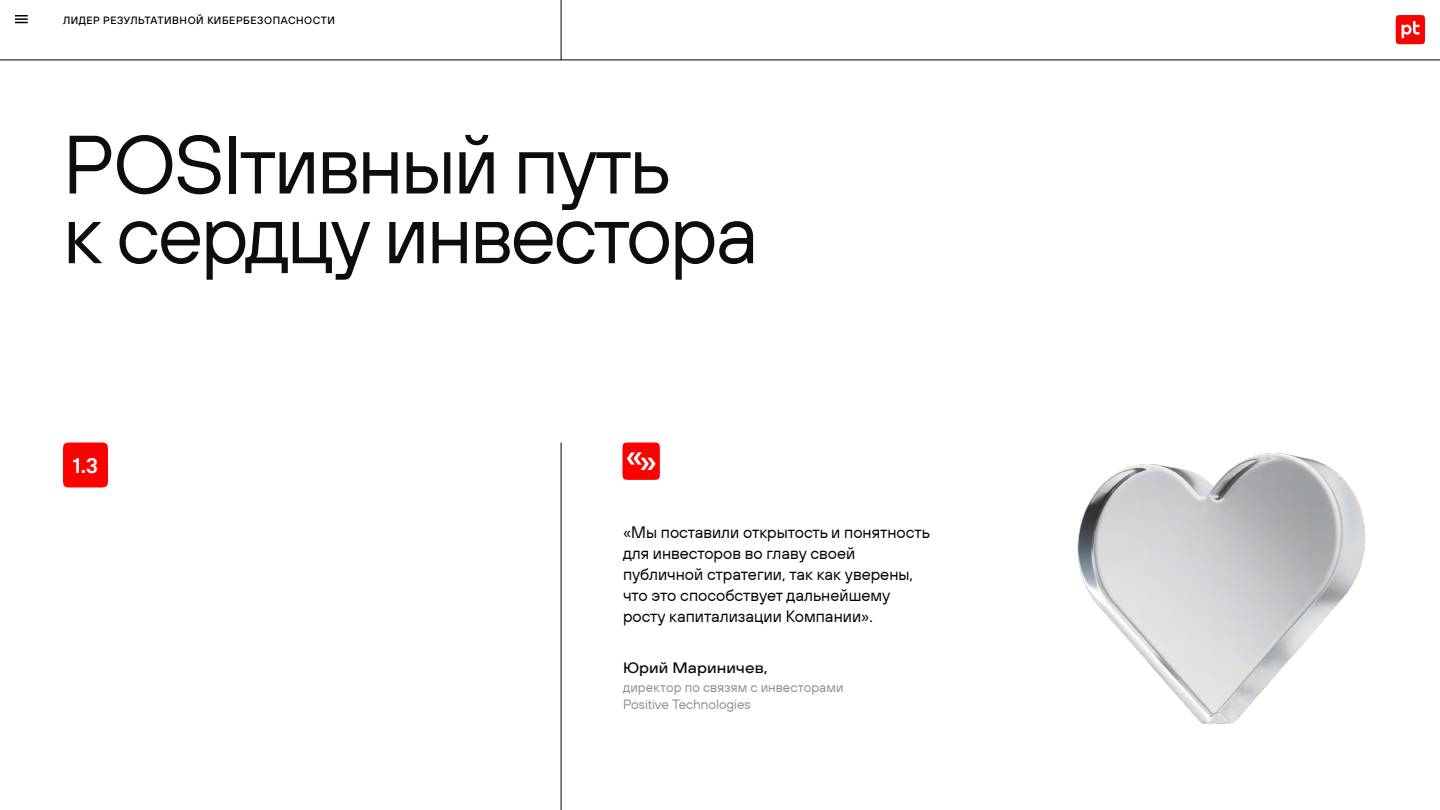
<style>
.page{position:relative;width:1440px;height:810px;background:#fff}
.page>*{position:absolute;margin:0;border:0;box-sizing:border-box;transform-origin:0 0}
.t1{font:82.5px/69.8px "TT Positive";letter-spacing:-.03em;color:#0d0d0d}
.t2{font:21px "TT Positive Dm Bd";color:#fff}
.t3{font:16.5px/21px "TT Positive";color:#000}
.t4{font:500 15px "TT Positive Ext";letter-spacing:.005em;color:#0d0d0d}
.t5{font:13.5px/17.2px "TT Positive";color:#8e8e8f}
.t6{font:500 10.5px "TT Positive";letter-spacing:.05em;color:#000}
</style>
<div class="page">
<hr style="left:561px;top:442px;width:1px;height:368px;background:#000">
<div style="left:63px;top:443px;width:45px;height:45px;background:#f00"></div>
<svg style="left:622px;top:442px;width:38px;height:38px"></svg>
<hr style="left:561px;top:0;width:1px;height:60px;background:#000">
<hr style="left:0;top:60px;width:1440px;height:1px;background:#000">
<img style="left:1077px;top:453px;width:289px;height:271px">
<svg style="left:1396px;top:15px;width:29px;height:29px"></svg>
<svg style="left:15px;top:15px;width:13px;height:8px"></svg>
<p class="t6" style="left:63px;top:13px;width:104px">Лидер результативно</p>
<p class="t6" style="left:196px;top:13px;width:101px">й ки бербезопасности</p>
<h1 class="t1" style="left:63px;top:128px;width:697px">POSIтивный путь<br>к сердцу инвестора</h1>
<p class="t2" style="left:73px;top:452px;width:27px">1.3</p>
<p class="t3" style="left:623px;top:522px;width:308px">«Мы поставили открытость и понятность для инвесторов во главу своей публичной стратегии, так как уверены, что это способствует дальнейшему росту капитализации Компании».</p>
<p class="t4" style="left:623px;top:658px;width:146px">Юрий Мариничев,</p>
<p class="t5" style="left:623px;top:679px;width:222px">директор по связям с инвесторами<br>Positive Technologies</p>
</div>
